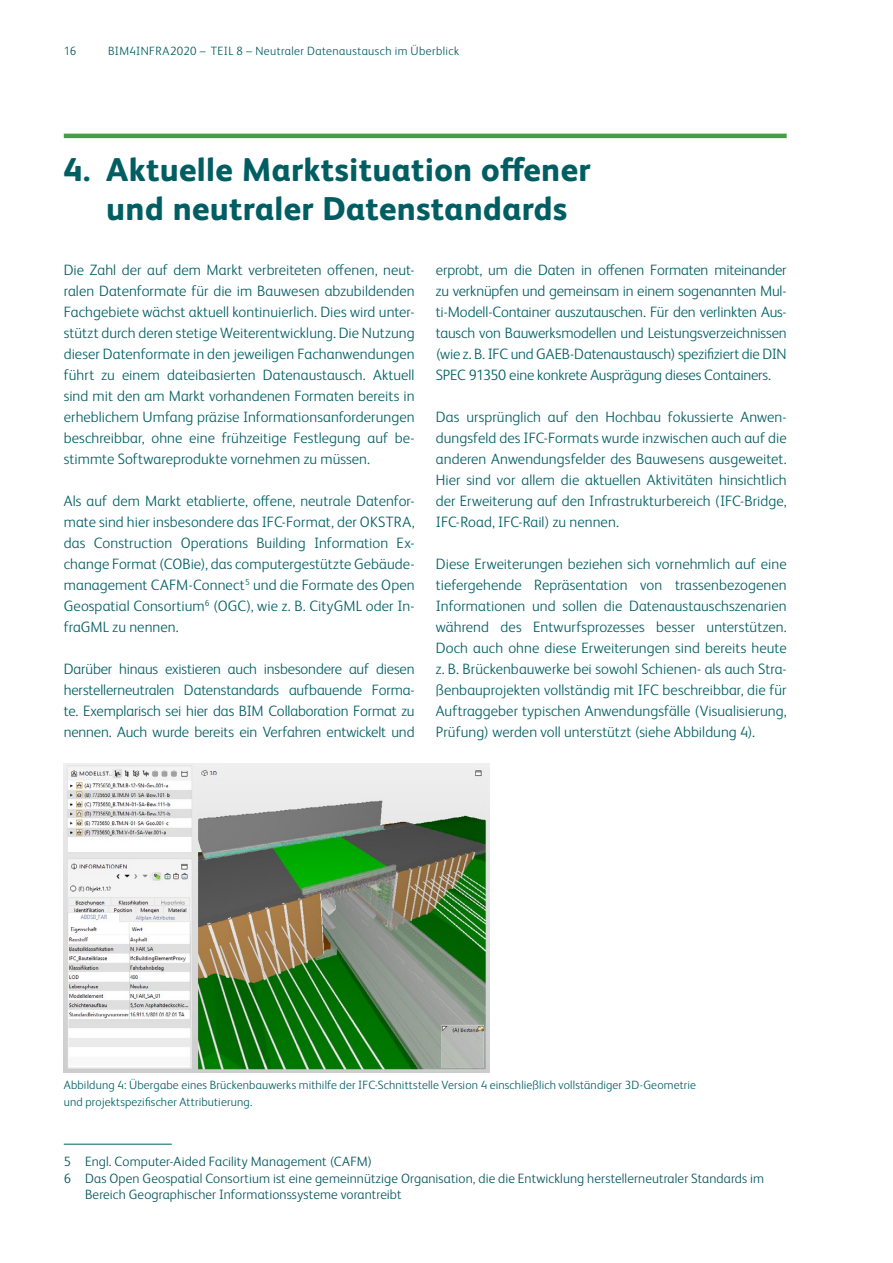
<style>
.page{position:relative;width:893px;height:1263px;background:#fff}
.page>*{position:absolute;margin:0;border:0;box-sizing:border-box;transform-origin:0 0}
.t1{font:800 33px/39.6px "FS Albert Pro";letter-spacing:.01em;color:#005e63;text-align:center}
.t2{font:300 15px/21px "FS Albert Pro";color:#005e63;text-align:justify}
.t3{font:300 13.5px "FS Albert Pro";letter-spacing:.01em;color:#05525c}
.t4{font:300 12px/16.5px "FS Albert Pro";letter-spacing:.015em;color:#005e63}
.t5{font:300 12px "FS Albert Pro";letter-spacing:.035em;color:#005e63}
</style>
<div class="page">
<hr style="left:64px;top:134px;width:723px;height:4px;background:#45a042">
<hr style="left:64px;top:1144px;width:108px;height:1px;background:#005e63">
<img style="left:64px;top:763px;width:425px;height:309px">
<p class="t4" style="left:64px;top:42px;width:14px">16</p>
<p class="t5" style="left:108px;top:42px;width:352px">BIM4INFRA2020 – TEIL 8 – Neutraler Datenaustausch im Überblick</p>
<h1 class="t1" style="left:64px;top:147px;width:528px">4. Aktuelle Marktsituation offener und neutraler Datenstandards</h1>
<p class="t2" style="left:64px;top:259px;width:352px">Die Zahl der auf dem Markt verbreiteten offenen, neut&shy;ralen Datenformate für die im Bauwesen abzubildenden Fachgebiete wächst aktuell kontinuierlich. Dies wird unter&shy;stützt durch deren stetige Weiterentwicklung. Die Nutzung dieser Datenformate in den jeweiligen Fachanwendungen führt zu einem dateibasierten Datenaustausch. Aktuell sind mit den am Markt vorhandenen Formaten bereits in erheblichem Umfang präzise Informationsanforderungen beschreibbar, ohne eine frühzeitige Festlegung auf be&shy;stimmte Softwareprodukte vornehmen zu müssen.</p>
<p class="t2" style="left:64px;top:490px;width:352px">Als auf dem Markt etablierte, offene, neutrale Datenfor&shy;mate sind hier insbesondere das IFC-Format, der OKSTRA, das Construction Operations Building Information Ex&shy;change Format (COBie), das computergestützte Gebäude&shy;management CAFM-Connect<sup>5</sup> und die Formate des Open Geospatial Consortium<sup>6</sup> (OGC), wie z. B. CityGML oder In&shy;fraGML zu nennen.</p>
<p class="t2" style="left:64px;top:658px;width:352px">Darüber hinaus existieren auch insbesondere auf diesen herstellerneutralen Datenstandards aufbauende Forma&shy;te. Exemplarisch sei hier das BIM Collaboration Format zu nennen. Auch wurde bereits ein Verfahren entwickelt und</p>
<p class="t2" style="left:436px;top:259px;width:352px">erprobt, um die Daten in offenen Formaten miteinander zu verknüpfen und gemeinsam in einem sogenannten Mul&shy;ti-Modell-Container auszutauschen. Für den verlinkten Aus&shy;tausch von Bauwerksmodellen und Leistungsverzeichnissen (wie z. B. IFC und GAEB-Datenaustausch) spezifiziert die DIN SPEC 91350 eine konkrete Ausprägung dieses Containers.</p>
<p class="t2" style="left:436px;top:406px;width:352px">Das ursprünglich auf den Hochbau fokussierte Anwen&shy;dungsfeld des IFC-Formats wurde inzwischen auch auf die anderen Anwendungsfelder des Bauwesens ausgeweitet.<br>Hier sind vor allem die aktuellen Aktivitäten hinsichtlich der Erweiterung auf den Infrastrukturbereich (IFC-Bridge, IFC-Road, IFC-Rail) zu nennen.</p>
<p class="t2" style="left:436px;top:553px;width:352px">Diese Erweiterungen beziehen sich vornehmlich auf eine tiefergehende Repräsentation von trassenbezogenen Informationen und sollen die Datenaustauschszenarien während des Entwurfsprozesses besser unterstützen.<br>Doch auch ohne diese Erweiterungen sind bereits heute z. B. Brückenbauwerke bei sowohl Schienen- als auch Stra&shy;ßenbauprojekten vollständig mit IFC beschreibbar, die für Auftraggeber typischen Anwendungsfälle (Visualisierung, Prüfung) werden voll unterstützt (siehe Abbildung 4).</p>
<p class="t4" style="left:64px;top:1076px;width:634px">Abbildung 4: Übergabe eines Brückenbauwerks mithilfe der IFC-Schnittstelle Version 4 einschließlich vollständiger 3D-Geometrie und projektspezifischer Attributierung.</p>
<p class="t3" style="left:64px;top:1152px;width:310px">5 Engl. Computer-Aided Facility Management (CAFM)</p>
<p class="t3" style="left:64px;top:1169px;width:702px">6 Das Open Geospatial Consortium ist eine gemeinnützige Organisation, die die Entwicklung herstellerneutraler Standards im</p>
<p class="t3" style="left:85px;top:1185px;width:318px">Bereich Geographischer Informationssysteme vorantreibt</p>
</div>
